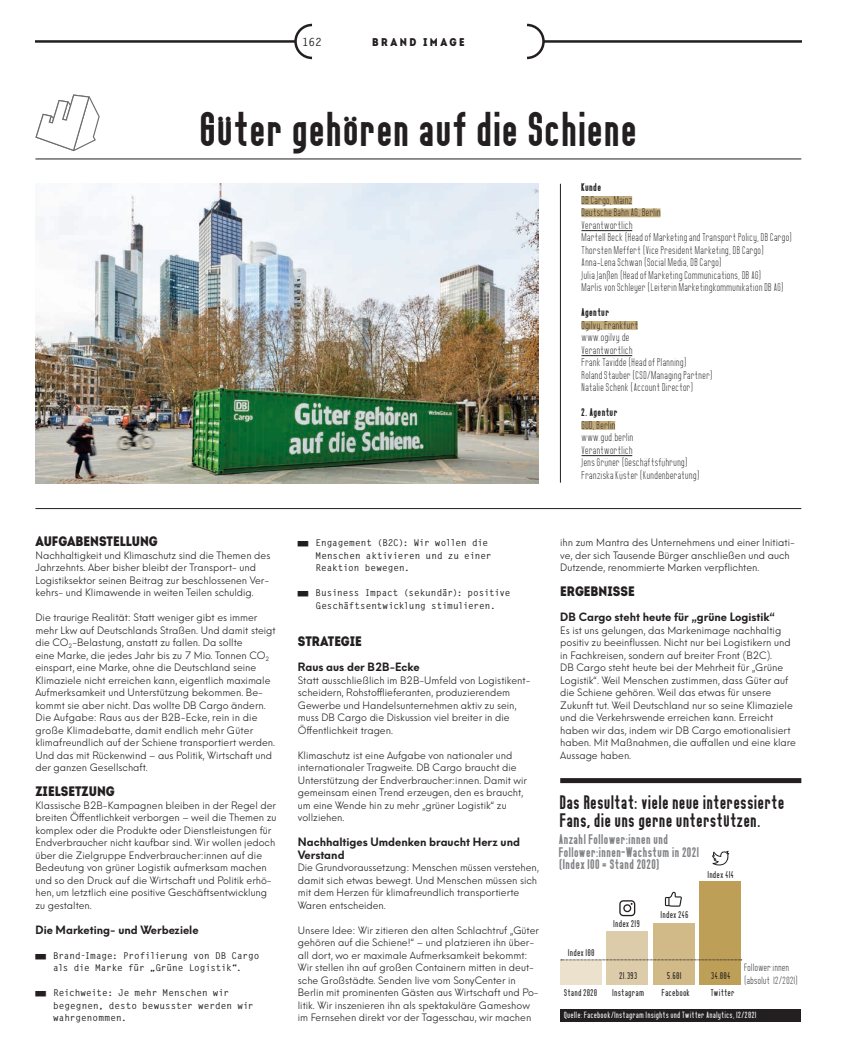
<style>
.page{position:relative;width:851px;height:1063px;background:#fff}
.page>*{position:absolute;margin:0;border:0;box-sizing:border-box;transform-origin:0 0}
.t1{font:43.75px "Bonn Bold Beta";letter-spacing:.065em;color:#231f20}
.t2{font:17.5px/18.8px "Bonn Bold Beta";letter-spacing:.07em;color:#231f20}
.t3{font:13.75px "Intro Cond Black Free";color:#231f20}
.t4{font:12.5px/12.5px "Bonn Bold Beta";letter-spacing:.08em;color:#808285}
.t5{font:700 11.25px/12.5px "Neue Hans Kendrick";color:#231f20}
.t6{font:11.25px "Intro Cond Black Free";letter-spacing:.215em;color:#231f20}
.t7{font:700 11.25px "Letter Gothic Std";color:#231f20}
.t8{font:300 10px/12.5px "Neue Hans Kendrick";color:#231f20}
.t9{font:10px/12.5px "Bonn Light Beta";letter-spacing:.065em;color:#231f20}
.t10{font:10px "Bonn Bold Beta";letter-spacing:.085em;color:#231f20}
.t11{font:700 9.38px/12.5px "Letter Gothic Std";letter-spacing:-.005em;color:#231f20;text-align:center}
.t12{font:9.38px/12.5px "Bonn Light Beta";letter-spacing:.07em;color:#231f20}
.t13{font:8.75px "Bonn Beta";letter-spacing:.09em;color:#231f20}
.t14{font:8.12px "Bonn Beta";letter-spacing:.09em;color:#fff}
.s1{font-size:5.12px}
</style>
<div class="page">
<hr style="left:35px;top:40px;width:260px;height:3px;background:#231f20">
<svg style="left:293px;top:24px;width:20px;height:35px"></svg>
<hr style="left:543px;top:40px;width:258px;height:3px;background:#231f20">
<svg style="left:527px;top:24px;width:19px;height:35px"></svg>
<div style="left:699px;top:881px;width:42px;height:104px;background:#be9f57"></div>
<div style="left:653px;top:923px;width:41px;height:62px;background:#d1ba88"></div>
<div style="left:606px;top:931px;width:42px;height:54px;background:#ddcca9"></div>
<div style="left:560px;top:960px;width:42px;height:25px;background:#ebe1cc"></div>
<hr style="left:560px;top:184px;width:1px;height:299px;background:#231f20">
<hr style="left:35px;top:508px;width:766px;height:1px;background:#231f20">
<hr style="left:35px;top:159px;width:766px;height:1px;background:#231f20">
<div style="left:581px;top:196px;width:51px;height:9px;background:#c3ac7a"></div>
<div style="left:581px;top:209px;width:79px;height:8px;background:#c3ac7a"></div>
<hr style="left:581px;top:230px;width:51px;height:1px;background:#231f20">
<div style="left:581px;top:321px;width:56px;height:9px;background:#c3ac7a"></div>
<hr style="left:581px;top:355px;width:51px;height:1px;background:#231f20">
<div style="left:581px;top:421px;width:34px;height:9px;background:#c3ac7a"></div>
<hr style="left:581px;top:455px;width:51px;height:1px;background:#231f20">
<div style="left:560px;top:778px;width:241px;height:5px;background:#231f20"></div>
<div style="left:560px;top:1009px;width:241px;height:12px;background:#231f20"></div>
<svg style="left:712px;top:851px;width:17px;height:14px"></svg>
<svg style="left:619px;top:900px;width:16px;height:16px"></svg>
<svg style="left:664px;top:892px;width:17px;height:15px"></svg>
<svg style="left:560px;top:960px;width:181px;height:1px"></svg>
<img style="left:35px;top:184px;width:504px;height:300px">
<svg style="left:35px;top:94px;width:65px;height:57px"></svg>
<p class="t7" style="left:302px;top:35px;width:21px">162</p>
<p class="t6" style="left:372px;top:34px;width:94px">BRAND IMAGE</p>
<h1 class="t1" style="left:201px;top:105px;width:436px">Güter gehören auf die Schiene</h1>
<p class="t10" style="left:581px;top:182px;width:21px">Kunde</p>
<p class="t9" style="left:581px;top:194px;width:211px">DB Cargo, Mainz<br>Deutsche Bahn AG, Berlin<br>Verantwortlich<br>Martell Beck (Head of Marketing and Transport Policy, DB Cargo)<br>Thorsten Meffert (Vice President Marketing, DB Cargo)<br>Anna-Lena Schwan (Social Media, DB Cargo)<br>Julia Janßen (Head of Marketing Communications, DB AG)<br>Marlis von Schleyer (Leiterin Marketingkommunikation DB AG)</p>
<p class="t10" style="left:581px;top:307px;width:29px">Agentur</p>
<p class="t9" style="left:581px;top:319px;width:132px">Ogilvy, Frankfurt<br>www.ogilvy.de<br>Verantwortlich<br>Frank Tavidde (Head of Planning)<br>Roland Stauber (CSD/Managing Partner)<br>Natalie Schenk (Account Director)</p>
<p class="t10" style="left:581px;top:407px;width:37px">2. Agentur</p>
<p class="t9" style="left:581px;top:419px;width:119px">GUD, Berlin<br>www.gud.berlin<br>Verantwortlich<br>Jens Grüner (Geschäftsführung)<br>Franziska Küster (Kundenberatung)</p>
<h3 class="t3" style="left:35px;top:532px;width:124px">AUFGABENSTELLUNG</h3>
<p class="t8" style="left:35px;top:548px;width:236px">Nachhaltigkeit und Klimaschutz sind die Themen des Jahrzehnts. Aber bisher bleibt der Transport- und Logistiksektor seinen Beitrag zur beschlossenen Ver&shy;kehrs- und Klimawende in weiten Teilen schuldig.</p>
<p class="t8" style="left:35px;top:610px;width:242px">Die traurige Realität: Statt weniger gibt es immer mehr Lkw auf Deutschlands Straßen. Und damit steigt die CO<sub>2</sub>-Belastung, anstatt zu fallen. Da sollte<br>eine Marke, die jedes Jahr bis zu 7 Mio. Tonnen CO<sub>2 </sub>einspart, eine Marke, ohne die Deutschland seine Klimaziele nicht erreichen kann, eigentlich maximale Aufmerksamkeit und Unterstützung bekommen. Be&shy;kommt sie aber nicht. Das wollte DB Cargo ändern.<br>Die Aufgabe: Raus aus der B2B-Ecke, rein in die große Klimadebatte, damit endlich mehr Güter klimafreundlich auf der Schiene transportiert werden.<br>Und das mit Rückenwind – aus Politik, Wirtschaft und der ganzen Gesellschaft.</p>
<h3 class="t3" style="left:35px;top:782px;width:81px">ZIELSETZUNG</h3>
<p class="t8" style="left:35px;top:798px;width:242px">Klassische B2B-Kampagnen bleiben in der Regel der breiten Öffentlichkeit verborgen – weil die Themen zu komplex oder die Produkte oder Dienstleistungen für Endverbraucher nicht kaufbar sind. Wir wollen jedoch über die Zielgruppe Endverbraucher:innen auf die Bedeutung von grüner Logistik aufmerksam machen und so den Druck auf die Wirtschaft und Politik erhö&shy;hen, um letztlich eine positive Geschäftsentwicklung zu gestalten.</p>
<p class="t5" style="left:35px;top:924px;width:165px">Die Marketing- und Werbeziele</p>
<p class="t11" style="left:35px;top:949px;width:225px"><span class="s1">█</span> Brand-Image: Profilierung von DB Cargo als die Marke für „Grüne Logistik“.</p>
<p class="t11" style="left:53px;top:987px;width:202px;text-align:left;text-indent:-18px"><span class="s1">█</span> Reichweite: Je mehr Menschen wir begegnen, desto bewusster werden wir wahrgenommen.</p>
<p class="t11" style="left:315px;top:537px;width:177px;text-align:left;text-indent:-18px"><span class="s1">█</span> Engagement (B2C): Wir wollen die<br>Menschen aktivieren und zu einer<br>Reaktion bewegen.</p>
<p class="t11" style="left:298px;top:587px;width:214px"><span class="s1">█</span> Business Impact (sekundär): positive<br>Geschäftsentwicklung stimulieren.</p>
<h3 class="t3" style="left:298px;top:632px;width:65px">STRATEGIE</h3>
<p class="t5" style="left:298px;top:661px;width:123px">Raus aus der B2B-Ecke</p>
<p class="t8" style="left:298px;top:673px;width:234px">Statt ausschließlich im B2B-Umfeld von Logistikent&shy;scheidern, Rohstofflieferanten, produzierendem Gewerbe und Handelsunternehmen aktiv zu sein, muss DB Cargo die Diskussion viel breiter in die Öffentlichkeit tragen.</p>
<p class="t8" style="left:298px;top:748px;width:231px">Klimaschutz ist eine Aufgabe von nationaler und internationaler Tragweite. DB Cargo braucht die Unterstützung der Endverbraucher:innen. Damit wir gemeinsam einen Trend erzeugen, den es braucht, um eine Wende hin zu mehr „grüner Logistik“ zu vollziehen.</p>
<p class="t5" style="left:298px;top:836px;width:224px">Nachhaltiges Umdenken braucht Herz und<br>Verstand</p>
<p class="t8" style="left:298px;top:860px;width:242px">Die Grundvoraussetzung: Menschen müssen verstehen, damit sich etwas bewegt. Und Menschen müssen sich mit dem Herzen für klimafreundlich transportierte Waren entscheiden.  </p>
<p class="t8" style="left:298px;top:923px;width:242px">Unsere Idee: Wir zitieren den alten Schlachtruf „Güter gehören auf die Schiene!“ – und platzieren ihn über&shy;all dort, wo er maximale Aufmerksamkeit bekommt:<br>Wir stellen ihn auf großen Containern mitten in deut&shy;sche Großstädte. Senden live vom SonyCenter in Berlin mit prominenten Gästen aus Wirtschaft und Po&shy;litik. Wir inszenieren ihn als spektakuläre Gameshow im Fernsehen direkt vor der Tagesschau, wir machen</p>
<p class="t8" style="left:560px;top:535px;width:236px">ihn zum Mantra des Unternehmens und einer Initiati&shy;ve, der sich Tausende Bürger anschließen und auch<br>Dutzende, renommierte Marken verpflichten.</p>
<h3 class="t3" style="left:560px;top:582px;width:76px">ERGEBNISSE</h3>
<p class="t5" style="left:560px;top:611px;width:216px">DB Cargo steht heute für „grüne Logistik“</p>
<p class="t8" style="left:560px;top:623px;width:237px">Es ist uns gelungen, das Markenimage nachhaltig positiv zu beeinflussen. Nicht nur bei Logistikern und in Fachkreisen, sondern auf breiter Front (B2C).<br>DB Cargo steht heute bei der Mehrheit für „Grüne Logistik“. Weil Menschen zustimmen, dass Güter auf die Schiene gehören. Weil das etwas für unsere Zukunft tut. Weil Deutschland nur so seine Klimaziele und die Verkehrswende erreichen kann. Erreicht haben wir das, indem wir DB Cargo emotionalisiert haben. Mit Maßnahmen, die auffallen und eine klare Aussage haben.</p>
<h2 class="t2" style="left:560px;top:793px;width:225px">Das Resultat; viele neue interessierte<br>Fans, die uns gerne unterstützen.</h2>
<p class="t4" style="left:559px;top:833px;width:141px">Anzahl Follower;innen und<br>Follower;innen-Wachstum in 2021 (Index 100 = Stand 2020)</p>
<p class="t13" style="left:707px;top:870px;width:27px">Index 414</p>
<p class="t13" style="left:568px;top:948px;width:27px">Index 100</p>
<p class="t13" style="left:613px;top:919px;width:27px">Index 219</p>
<p class="t13" style="left:660px;top:910px;width:29px">Index 246</p>
<p class="t13" style="left:619px;top:972px;width:19px">21.393</p>
<p class="t13" style="left:667px;top:971px;width:15px">5.601</p>
<p class="t13" style="left:711px;top:972px;width:21px">34.004</p>
<p class="t12" style="left:744px;top:962px;width:55px">Follower;innen (absolut 12/2021)</p>
<p class="t13" style="left:564px;top:989px;width:34px">Stand 2020</p>
<p class="t13" style="left:612px;top:989px;width:33px">Instagram</p>
<p class="t13" style="left:661px;top:989px;width:29px">Facebook</p>
<p class="t13" style="left:710px;top:989px;width:25px">Twitter</p>
<p class="t14" style="left:564px;top:1011px;width:193px">Quelle; Facebook/Instagram Insights und Twitter Analytics, 12/2021</p>
</div>
